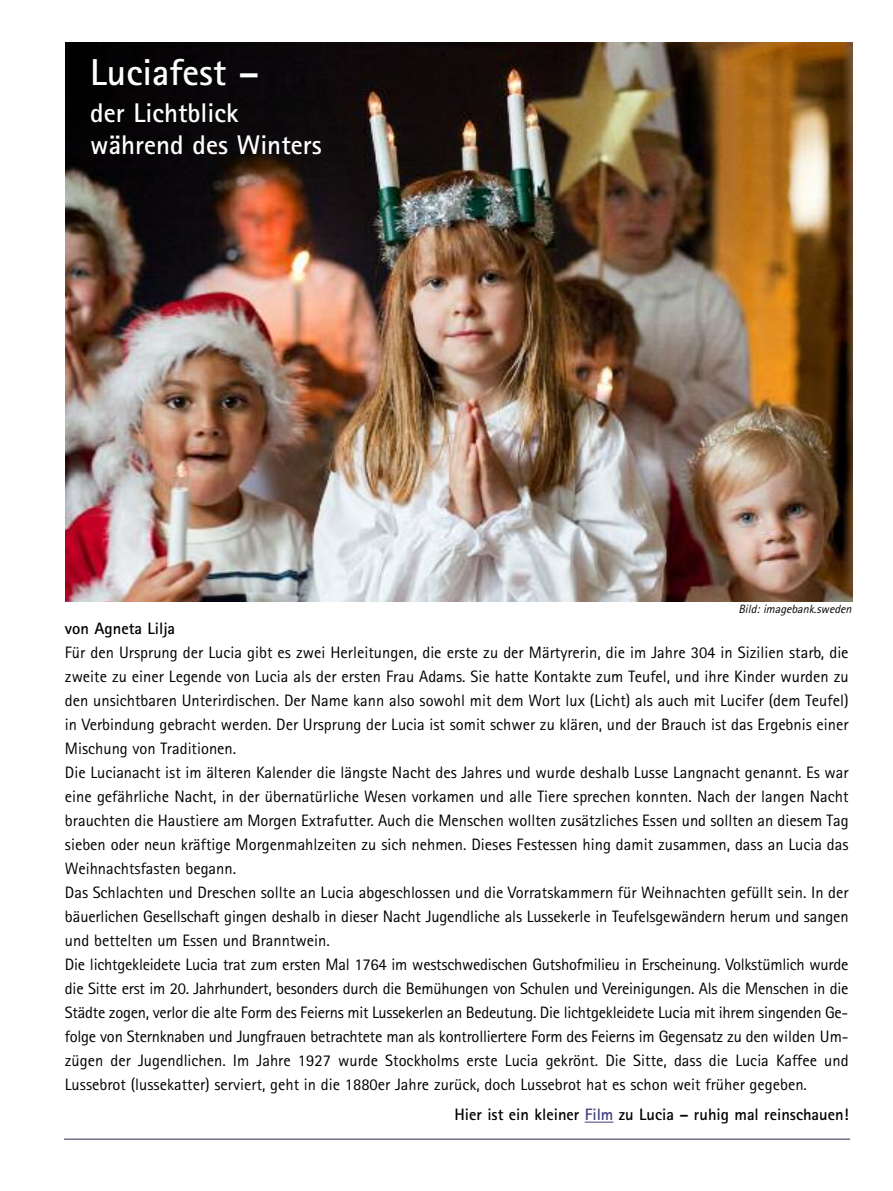
<style>
.page{position:relative;width:893px;height:1191px;background:#fff}
.page>*{position:absolute;margin:0;border:0;box-sizing:border-box;transform-origin:0 0}
.t1{font:700 37.5px "Agfa Rotis Sans Serif";color:#fff}
.t2{font:700 27px/32.4px "Agfa Rotis Sans Serif";color:#fff}
.t3{font:16.5px/24px "Agfa Rotis Sans Serif";color:#000}
.t4{font:700 16.5px "Agfa Rotis Sans Serif";color:#000}
.t5{font:italic 12px "Agfa Rotis Sans Serif";color:#000}
.s1{color:#413e80}
</style>
<div class="page">
<hr style="left:64px;top:1138px;width:786px;height:1px;background:#292c51">
<svg style="left:585px;top:1121px;width:28px;height:1px"></svg>
<img style="left:65px;top:43px;width:788px;height:558px">
<h1 class="t1" style="left:90px;top:59px;width:171px">Luciafest –</h1>
<h2 class="t2" style="left:90px;top:99px;width:233px">der Lichtblick während des Winters</h2>
<p class="t5" style="left:738px;top:605px;width:117px">Bild: imagebank.sweden</p>
<p class="t4" style="left:65px;top:622px;width:112px">von Agneta Lilja</p>
<p class="t3" style="left:65px;top:642px;width:785px">Für den Ursprung der Lucia gibt es zwei Herleitungen, die erste zu der Märtyrerin, die im Jahre 304 in Sizilien starb, die zweite zu einer Legende von Lucia als der ersten Frau Adams. Sie hatte Kontakte zum Teufel, und ihre Kinder wurden zu den unsichtbaren Unterirdischen. Der Name kann also sowohl mit dem Wort lux (Licht) als auch mit Lucifer (dem Teufel) in Verbindung gebracht werden. Der Ursprung der Lucia ist somit schwer zu klären, und der Brauch ist das Ergebnis einer Mischung von Traditionen.<br>Die Lucianacht ist im älteren Kalender die längste Nacht des Jahres und wurde deshalb Lusse Langnacht genannt. Es war eine gefährliche Nacht, in der übernatürliche Wesen vorkamen und alle Tiere sprechen konnten. Nach der langen Nacht brauchten die Haustiere am Morgen Extrafutter. Auch die Menschen wollten zusätzliches Essen und sollten an diesem Tag sieben oder neun kräftige Morgenmahlzeiten zu sich nehmen. Dieses Festessen hing damit zusammen, dass an Lucia das Weihnachtsfasten begann.<br>Das Schlachten und Dreschen sollte an Lucia abgeschlossen und die Vorratskammern für Weihnachten gefüllt sein. In der bäuerlichen Gesellschaft gingen deshalb in dieser Nacht Jugendliche als Lussekerle in Teufelsgewändern herum und sangen und bettelten um Essen und Branntwein.<br>Die lichtgekleidete Lucia trat zum ersten Mal 1764 im westschwedischen Gutshofmilieu in Erscheinung. Volkstümlich wurde die Sitte erst im 20. Jahrhundert, besonders durch die Bemühungen von Schulen und Vereinigungen. Als die Menschen in die Städte zogen, verlor die alte Form des Feierns mit Lussekerlen an Bedeutung. Die lichtgekleidete Lucia mit ihrem singenden Ge&shy;folge von Sternknaben und Jungfrauen betrachtete man als kontrolliertere Form des Feierns im Gegensatz zu den wilden Um&shy;zügen der Jugendlichen. Im Jahre 1927 wurde Stockholms erste Lucia gekrönt. Die Sitte, dass die Lucia Kaffee und Lussebrot (lussekatter) serviert, geht in die 1880er Jahre zurück, doch Lussebrot hat es schon weit früher gegeben.</p>
<p class="t4" style="left:454px;top:1108px;width:396px">Hier ist ein kleiner <span class="s1">Film</span> zu Lucia – ruhig mal reinschauen!</p>
</div>
